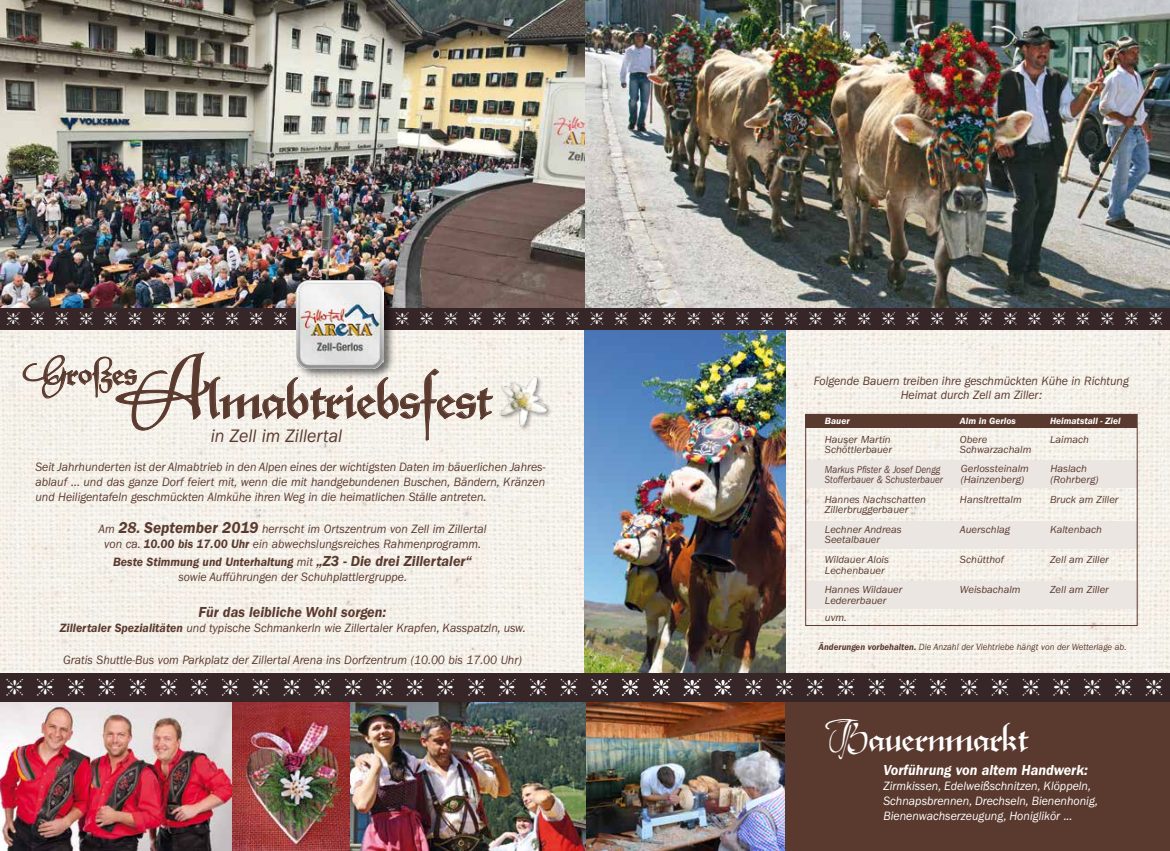
<style>
.page{position:relative;width:1170px;height:851px;background:#fff}
.page>*{position:absolute;margin:0;border:0;box-sizing:border-box;transform-origin:0 0}
.t1{font:47.75px "Xmas Terpiece Swashes";color:#5a3a2e;scale:.9 1}
.t2{font:32.5px "Xmas Terpiece Swashes";color:#fff;scale:.9 1}
.t3{font:29.38px "Xmas Terpiece Swashes";color:#5a3a2e;scale:.9 1}
.t4{font:italic 18.75px "Franklin Gothic LT";color:#5a3a2e;scale:.95 1}
.t5{font:italic 600 15px "Franklin Gothic LT";color:#fff;scale:.95 1}
.t6{font:italic 600 15px "Franklin Gothic LT";color:#5a3a2e;scale:.95 1}
.t7{font:italic 12.5px/15px "Franklin Gothic LT";color:#5a3a2e;text-align:center;scale:.95 1}
.t8{font:italic 12.5px/15px "Franklin Gothic LT";color:#fff;scale:.95 1}
.t9{font:italic 10.62px/19.4px "Franklin Gothic LT";color:#5a3a2e}
.t10{font:italic 10.62px/10.6px "Franklin Gothic LT";color:#5a3a2e;scale:.87 1}
.t11{font:italic 9.38px "Franklin Gothic LT";color:#5a3a2e;scale:.95 1}
.t12{font:italic 600 9.38px "Franklin Gothic LT";color:#fff}
.s1{font-size:66.12px}
.s2{font-weight:600;font-size:16.25px}
.s3{font-weight:600}
.s4{font-weight:600;font-size:15px}
</style>
<div class="page">
<img style="left:0;top:330px;width:1169px;height:343px">
<img style="left:0;top:701px;width:233px;height:149px">
<div style="left:585px;top:677px;width:584px;height:173px;background:#5a3a2e"></div>
<img style="left:585px;top:701px;width:199px;height:149px">
<img style="left:585px;top:330px;width:200px;height:343px">
<img style="left:349px;top:701px;width:236px;height:149px">
<img style="left:585px;top:0;width:584px;height:309px">
<img style="left:0;top:0;width:585px;height:309px">
<svg style="left:23px;top:352px;width:470px;height:88px;background:#e6e0d8"></svg>
<div style="left:499px;top:376px;width:54px;height:56px;background:#000;opacity:.35"></div>
<img style="left:498px;top:374px;width:51px;height:53px">
<div style="left:585px;top:673px;width:584px;height:28px;background:#362628"></div>
<div style="left:0;top:309px;width:1169px;height:21px;background:#362628"></div>
<div style="left:805px;top:414px;width:331px;height:13px;background:#5a3a2e"></div>
<div style="left:805px;top:460px;width:332px;height:28px;background:#ebe6e2"></div>
<div style="left:805px;top:521px;width:332px;height:27px;background:#ebe6e2"></div>
<div style="left:806px;top:581px;width:331px;height:28px;background:#ebe6e2"></div>
<img style="left:233px;top:701px;width:116px;height:149px">
<div style="left:0;top:673px;width:602px;height:28px;background:#362628"></div>
<div style="left:805px;top:414px;width:332px;height:211px;border:1px solid #5a3a2e"></div>
<div style="left:295px;top:279px;width:101px;height:100px;background:#000;opacity:.55"></div>
<img style="left:296px;top:281px;width:88px;height:87px">
<svg style="left:299px;top:312px;width:12px;height:13px"></svg>
<svg style="left:323px;top:312px;width:13px;height:13px"></svg>
<svg style="left:347px;top:312px;width:13px;height:13px"></svg>
<svg style="left:372px;top:312px;width:12px;height:13px"></svg>
<h1 class="t1" style="left:125px;top:366px;width:409px"><span class="s1">A</span>lmabtriebsfest</h1>
<h3 class="t3" style="left:22px;top:352px;width:129px">Großes</h3>
<h3 class="t4" style="left:211px;top:425px;width:140px">in Zell im Zillertal</h3>
<p class="t7" style="left:35px;top:460px;width:538px;text-align:justify">Seit Jahrhunderten ist der Almabtrieb in den Alpen eines der wichtigsten Daten im bäuerlichen Jahres&shy;ablauf ... und das ganze Dorf feiert mit, wenn die mit handgebundenen Buschen, Bändern, Kränzen und Heiligentafeln geschmückten Almkühe ihren Weg in die heimatlichen Ställe antreten.</p>
<p class="t7" style="left:98px;top:521px;width:410px">Am <span class="s2">28. September 2019</span> herrscht im Ortszentrum von Zell im Zillertal von ca. <span class="s3">10.00 bis 17.00 Uhr</span> ein abwechslungsreiches Rahmenprogramm.</p>
<p class="t7" style="left:113px;top:554px;width:379px"><span class="s3">Beste Stimmung und Unterhaltung</span> mit <span class="s4">„Z3 - Die drei Zillertaler“ </span>sowie Aufführungen der Schuhplattlergruppe.</p>
<p class="t6" style="left:198px;top:603px;width:199px">Für das leibliche Wohl sorgen:</p>
<p class="t7" style="left:60px;top:620px;width:492px"><span class="s3">Zillertaler Spezialitäten</span> und typische Schmankerln wie Zillertaler Krapfen, Kasspatzln, usw.</p>
<p class="t7" style="left:63px;top:652px;width:484px">Gratis Shuttle-Bus vom Parkplatz der Zillertal Arena ins Dorfzentrum (10.00 bis 17.00 Uhr)</p>
<p class="t7" style="left:813px;top:374px;width:333px;line-height:13.8px">Folgende Bauern treiben ihre geschmückten Kühe in Richtung<br>Heimat durch Zell am Ziller:</p>
<p class="t12" style="left:824px;top:415px;width:26px">Bauer</p>
<p class="t12" style="left:959px;top:415px;width:57px">Alm in Gerlos</p>
<p class="t12" style="left:1049px;top:415px;width:72px">Heimatstall - Ziel</p>
<p class="t9" style="left:824px;top:429px;width:67px">Hauser Martin</p>
<p class="t9" style="left:959px;top:429px;width:29px">Obere</p>
<p class="t9" style="left:1049px;top:429px;width:40px">Laimach</p>
<p class="t9" style="left:824px;top:440px;width:69px">Schöttlerbauer</p>
<p class="t9" style="left:959px;top:440px;width:73px">Schwarzachalm</p>
<p class="t10" style="left:824px;top:464px;width:137px">Markus Pfister &amp; Josef Dengg<br>Stofferbauer &amp; Schusterbauer</p>
<p class="t9" style="left:824px;top:489px;width:103px">Hannes Nachschatten</p>
<p class="t9" style="left:959px;top:489px;width:63px">Hansltrettalm</p>
<p class="t9" style="left:1049px;top:489px;width:70px">Bruck am Ziller</p>
<p class="t9" style="left:824px;top:500px;width:85px">Zillerbruggerbauer<br>Lechner Andreas</p>
<p class="t9" style="left:960px;top:463px;width:70px;line-height:10.6px">Gerlossteinalm (Hainzenberg)</p>
<p class="t9" style="left:1050px;top:463px;width:50px;line-height:10.6px">Haslach (Rohrberg)</p>
<p class="t9" style="left:959px;top:519px;width:52px">Auerschlag</p>
<p class="t9" style="left:1049px;top:519px;width:53px">Kaltenbach</p>
<p class="t9" style="left:824px;top:530px;width:66px">Seetalbauer<br>Wildauer Alois</p>
<p class="t9" style="left:959px;top:549px;width:45px">Schütthof</p>
<p class="t9" style="left:1049px;top:549px;width:60px">Zell am Ziller</p>
<p class="t9" style="left:824px;top:560px;width:79px">Lechenbauer<br>Hannes Wildauer</p>
<p class="t9" style="left:824px;top:591px;width:63px;line-height:17.5px">Ledererbauer uvm.</p>
<p class="t9" style="left:959px;top:579px;width:62px">Weisbachalm</p>
<p class="t9" style="left:1049px;top:579px;width:60px">Zell am Ziller</p>
<p class="t11" style="left:818px;top:641px;width:326px"><span class="s3">Änderungen vorbehalten.</span> Die Anzahl der Viehtriebe hängt von der Wetterlage ab.</p>
<h2 class="t2" style="left:824px;top:715px;width:228px">Bauernmarkt</h2>
<p class="t5" style="left:883px;top:761px;width:217px">Vorführung von altem Handwerk:</p>
<p class="t8" style="left:883px;top:778px;width:227px">Zirmkissen, Edelweißschnitzen, Klöppeln,<br>Schnapsbrennen, Drechseln, Bienenhonig,<br>Bienenwachserzeugung, Honiglikör ...</p>
</div>
